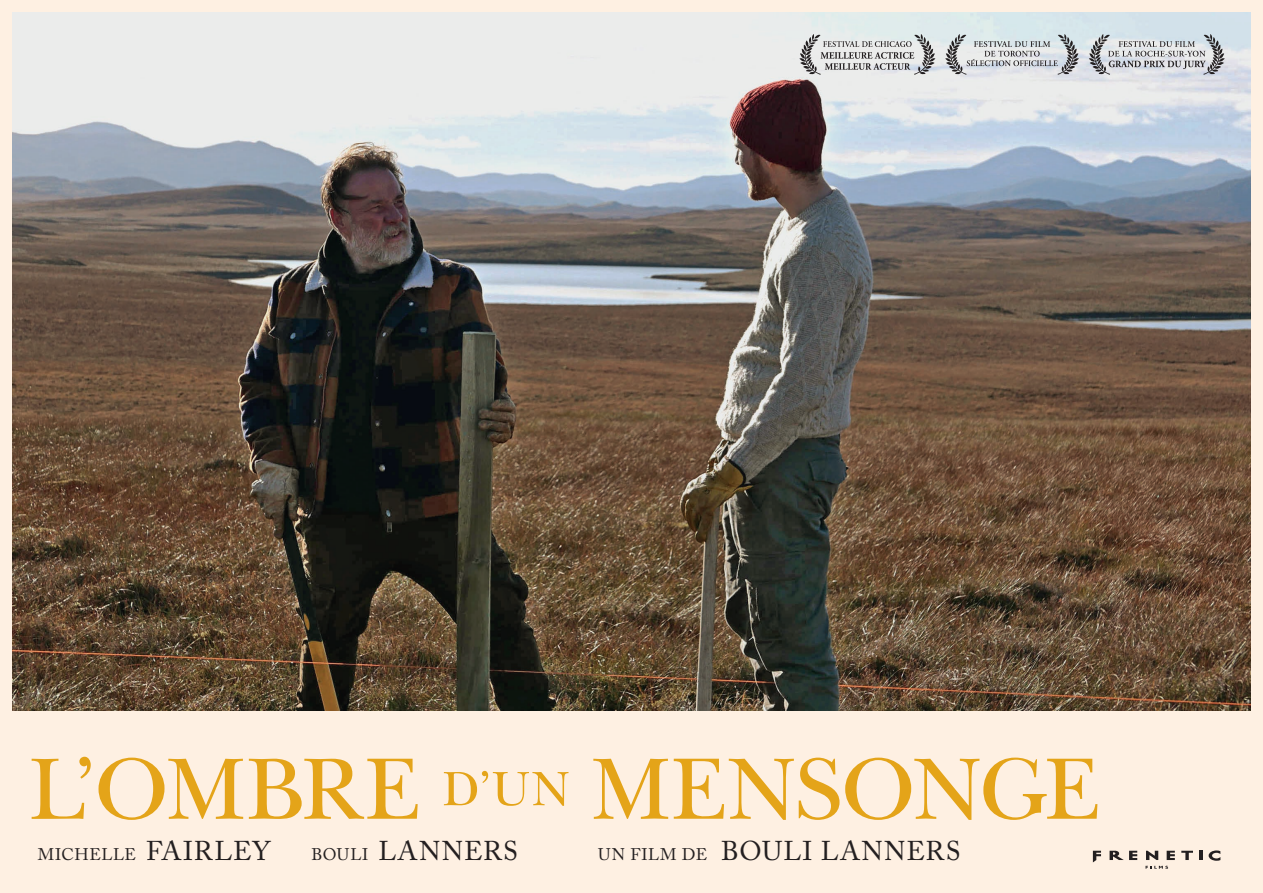
<style>
.page{position:relative;width:1263px;height:893px;background:#fef0e2}
.page>*{position:absolute;margin:0;border:0;box-sizing:border-box;transform-origin:0 0}
.t1{font:90.9px "New Baskerville";letter-spacing:-.015em;color:#e4a419}
.t2{font:27px "Adobe Caslon Pro";letter-spacing:.045em;color:#231f20}
.t3{font:16.8px "Adobe Caslon Pro";letter-spacing:.03em;color:#231f20}
.s1{font-size:50.4px}
.s2{font-size:27px}
.s3{font-size:16.8px}
</style>
<div class="page">
<svg style="left:1093px;top:851px;width:8px;height:11px"></svg>
<svg style="left:1109px;top:851px;width:28px;height:9px"></svg>
<svg style="left:1146px;top:851px;width:12px;height:9px"></svg>
<svg style="left:1181px;top:851px;width:12px;height:9px"></svg>
<svg style="left:1199px;top:851px;width:3px;height:9px"></svg>
<svg style="left:1167px;top:851px;width:8px;height:9px"></svg>
<svg style="left:1145px;top:866px;width:23px;height:3px"></svg>
<svg style="left:1208px;top:850px;width:12px;height:11px"></svg>
<img style="left:13px;top:13px;width:1237px;height:697px">
<svg style="left:945px;top:34px;width:134px;height:41px;background:#c2c6c9"></svg>
<svg style="left:1089px;top:34px;width:136px;height:41px;background:#bcbfc4"></svg>
<svg style="left:799px;top:34px;width:136px;height:41px;background:#c2c3c3"></svg>
<h1 class="t1" style="left:29px;top:736px;width:1073px">L’OMBRE <span class="s1">D’UN</span> MENSONGE</h1>
<p class="t3" style="left:38px;top:844px;width:234px">MICHELLE <span class="s2">FAIRLEY</span></p>
<p class="t2" style="left:311px;top:834px;width:208px"><span class="s3">BOULI</span> LANNERS</p>
<p class="t2" style="left:598px;top:834px;width:364px"><span class="s3">UN FILM DE</span> BOULI LANNERS</p>
</div>
